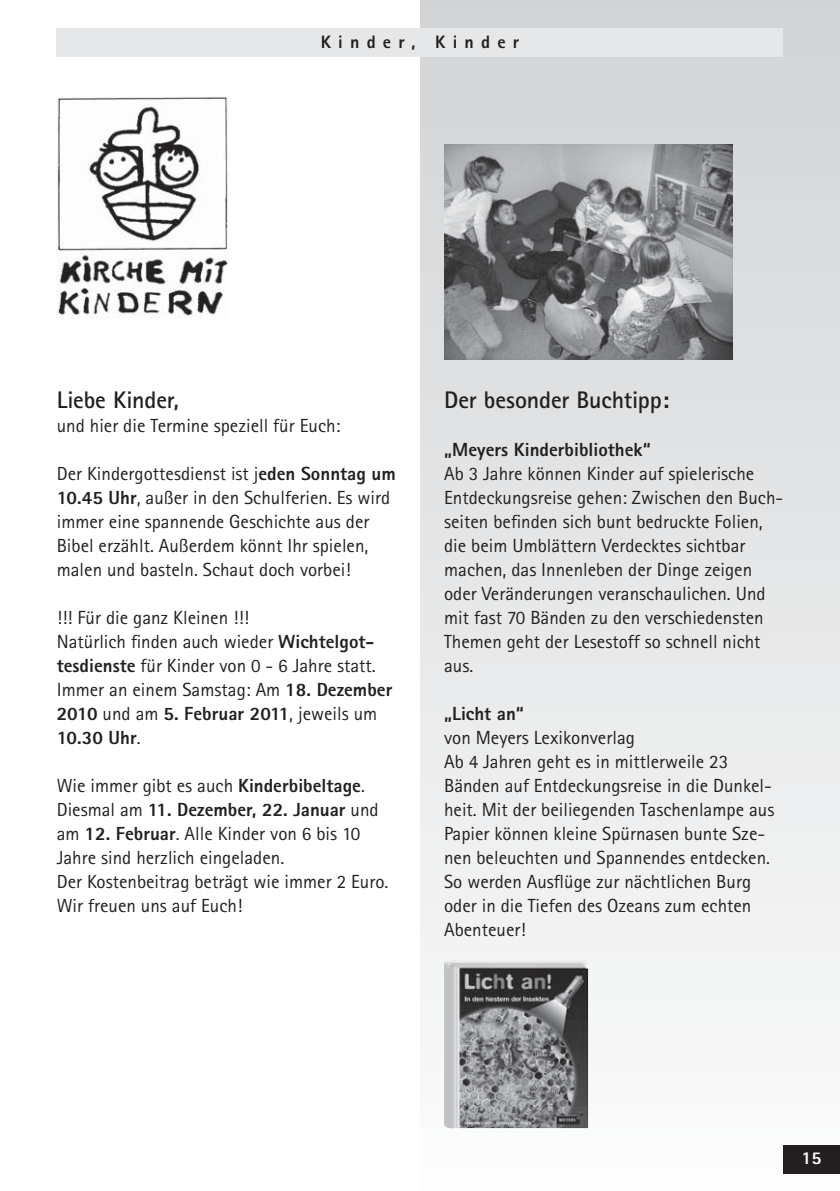
<style>
.page{position:relative;width:840px;height:1191px;background:#fff}
.page>*{position:absolute;margin:0;border:0;box-sizing:border-box;transform-origin:0 0}
.t1{font:700 24px "Rotis Sans Serif";letter-spacing:-.005em;color:#231f20}
.t2{font:19px/24px "Rotis Sans Serif";color:#231f20}
.t3{font:800 19px "Rotis Sans Serif";color:#231f20}
.t4{font:800 18px "Rotis Sans Serif";letter-spacing:.4em;color:#231f20}
.t5{font:800 18px "Rotis Sans Serif";color:#fff}
.s1{font-weight:800}
</style>
<div class="page">
<div style="left:420px;top:0;width:419px;height:1191px;background:linear-gradient(to bottom,#d1d3d4,#fcfcfc)"></div>
<div style="left:57px;top:28px;width:725px;height:29px;background:#e6e7e8"></div>
<div style="left:782px;top:1145px;width:57px;height:29px;background:#231f20"></div>
<img style="left:57px;top:97px;width:171px;height:221px">
<img style="left:444px;top:144px;width:287px;height:216px">
<img style="left:444px;top:960px;width:143px;height:168px">
<p class="t4" style="left:320px;top:36px;width:200px">Kinder, Kinder</p>
<p class="t1" style="left:57px;top:391px;width:123px">Liebe Kinder,</p>
<p class="t2" style="left:57px;top:415px;width:285px">und hier die Termine speziell für Euch:</p>
<p class="t2" style="left:57px;top:463px;width:340px">Der Kindergottesdienst ist j<span class="s1">eden Sonntag um 10.45 Uhr</span>, außer in den Schulferien. Es wird immer eine spannende Geschichte aus der Bibel erzählt. Außerdem könnt Ihr spielen, malen und basteln. Schaut doch vorbei!</p>
<p class="t2" style="left:57px;top:607px;width:337px">!!! Für die ganz Kleinen !!!<br>Natürlich finden auch wieder <span class="s1">Wichtelgot&shy;tesdienste</span> für Kinder von 0 - 6 Jahre statt.<br>Immer an einem Samstag: Am <span class="s1">18. Dezember 2010</span> und am <span class="s1">5. Februar 2011</span>, jeweils um <span class="s1">10.30 Uhr</span>.</p>
<p class="t2" style="left:57px;top:775px;width:333px">Wie immer gibt es auch <span class="s1">Kinderbibeltage</span>.<br>Diesmal am <span class="s1">11. Dezember, 22. Januar</span> und am <span class="s1">12. Februar</span>. Alle Kinder von 6 bis 10<br>Jahre sind herzlich eingeladen.<br>Der Kostenbeitrag beträgt wie immer 2 Euro.<br>Wir freuen uns auf Euch!</p>
<p class="t1" style="left:444px;top:391px;width:226px">Der besonder Buchtipp:</p>
<p class="t3" style="left:444px;top:443px;width:208px">„Meyers Kinderbibliothek“</p>
<p class="t2" style="left:444px;top:463px;width:340px">Ab 3 Jahre können Kinder auf spielerische Entdeckungsreise gehen: Zwischen den Buch&shy;seiten befinden sich bunt bedruckte Folien, die beim Umblättern Verdecktes sichtbar machen, das Innenleben der Dinge zeigen oder Veränderungen veranschaulichen. Und mit fast 70 Bänden zu den verschiedensten Themen geht der Lesestoff so schnell nicht aus.</p>
<p class="t3" style="left:444px;top:707px;width:81px">„Licht an“</p>
<p class="t2" style="left:444px;top:727px;width:331px">von Meyers Lexikonverlag<br>Ab 4 Jahren geht es in mittlerweile 23<br>Bänden auf Entdeckungsreise in die Dunkel&shy;heit. Mit der beiliegenden Taschenlampe aus Papier können kleine Spürnasen bunte Sze&shy;nen beleuchten und Spannendes entdecken.<br>So werden Ausflüge zur nächtlichen Burg oder in die Tiefen des Ozeans zum echten Abenteuer!</p>
<p class="t5" style="left:801px;top:1151px;width:22px">15</p>
</div>
